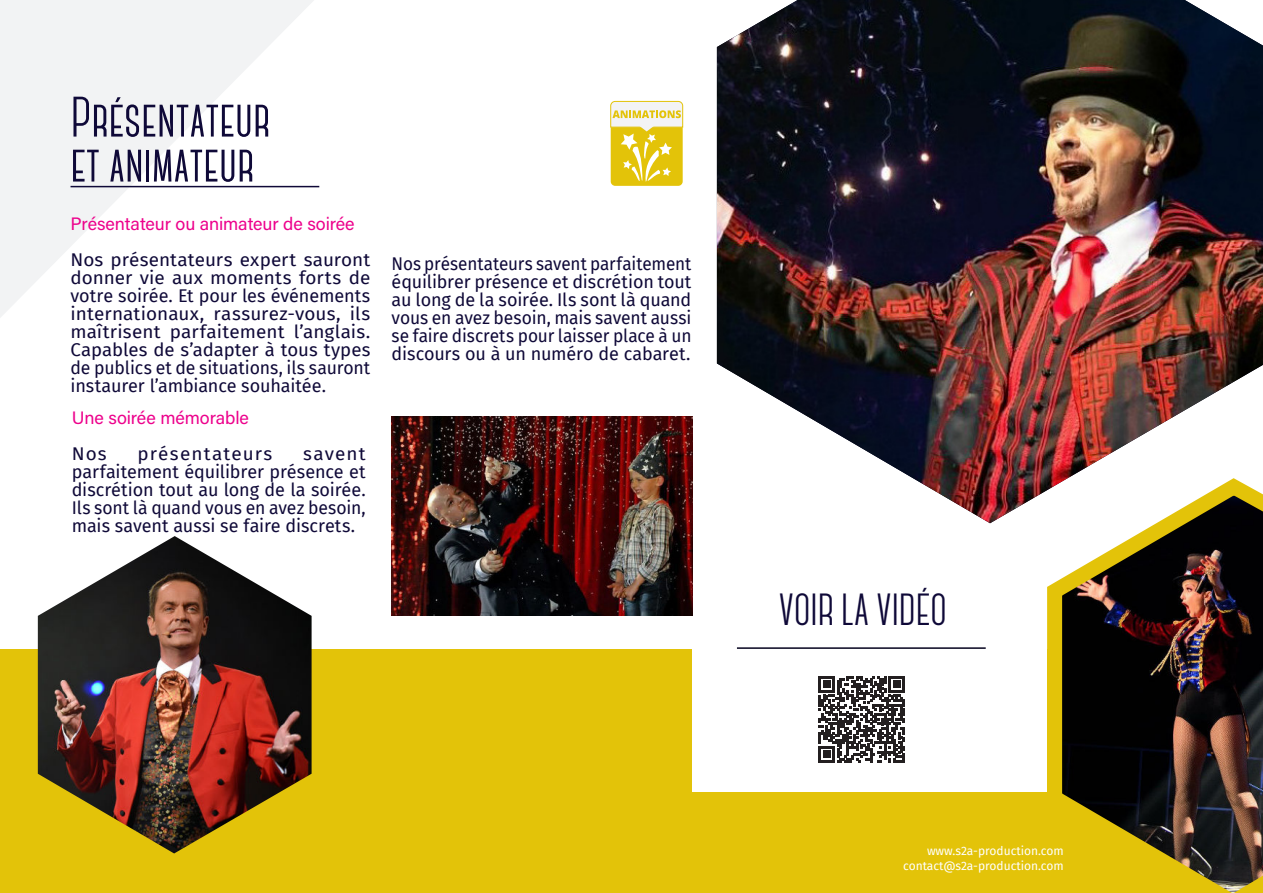
<style>
.page{position:relative;width:1263px;height:893px;background:#fff}
.page>*{position:absolute;margin:0;border:0;box-sizing:border-box;transform-origin:0 0}
.t1{font:700 57px/45px "Canter";color:#0f0938}
.t2{font:700 45px "Canter";color:#0f0938}
.t3{font:18px/18px "Fira Sans";letter-spacing:-.005em;color:#0f0938;text-align:justify;scale:1.05 1}
.t4{font:18px/18px "Fira Sans";letter-spacing:-.005em;color:#0f0938;text-align:justify;scale:.95 1}
.t5{font:18px "Acumin Variable Concept";letter-spacing:-.005em;color:#ed028c}
.t6{font:18px "Fira Sans";letter-spacing:.06em;color:#0f0938;scale:1.05 1}
.t7{font:12px/14.4px "Fira Sans";color:#fff;text-align:right}
</style>
<div class="page">
<div style="left:0;top:650px;width:1263px;height:243px;background:#e3c309"></div>
<div style="left:693px;top:617px;width:354px;height:174px;background:#fff"></div>
<svg style="left:0;top:0;width:314px;height:317px;fill:#f2f3f4"></svg>
<img style="left:717px;top:0;width:546px;height:523px">
<img style="left:38px;top:536px;width:274px;height:317px">
<img style="left:1034px;top:470px;width:229px;height:423px">
<svg style="left:610px;top:101px;width:73px;height:85px"></svg>
<svg style="left:818px;top:676px;width:87px;height:86px"></svg>
<hr style="left:737px;top:647px;width:249px;height:2px;background:#05031f">
<hr style="left:71px;top:186px;width:248px;height:1px;background:#0f0938">
<img style="left:392px;top:417px;width:301px;height:198px">
<h1 class="t1" style="left:71px;top:94px;width:202px">Présentateur et animateur</h1>
<p class="t5" style="left:71px;top:213px;width:286px">Présentateur ou animateur de soirée</p>
<p class="t3" style="left:71px;top:251px;width:287px">Nos présentateurs expert sauront donner vie aux moments forts de votre soirée. Et pour les événements internationaux, rassurez-vous, ils maîtrisent parfaitement l’anglais.<br>Capables de s’adapter à tous types de publics et de situations, ils sauront instaurer l’ambiance souhaitée.</p>
<p class="t4" style="left:392px;top:254px;width:317px">Nos présentateurs savent parfaitement équilibrer présence et discrétion tout au long de la soirée. Ils sont là quand vous en avez besoin, mais savent aussi se faire discrets pour laisser place à un discours ou à un numéro de cabaret.</p>
<p class="t5" style="left:72px;top:407px;width:179px">Une soirée mémorable</p>
<p class="t3" style="left:72px;top:444px;width:35px">Nos</p>
<p class="t6" style="left:138px;top:441px;width:130px">présentateurs</p>
<p class="t3" style="left:72px;top:444px;width:281px;text-indent:231px">savent parfaitement équilibrer présence et discrétion tout au long de la soirée.<br>Ils sont là quand vous en avez besoin, mais savent aussi se faire discrets.</p>
<h2 class="t2" style="left:779px;top:583px;width:170px">VOIR LA VIDÉO</h2>
<p class="t7" style="left:903px;top:844px;width:162px">www.s2a-production.com contact@s2a-production.com</p>
</div>
